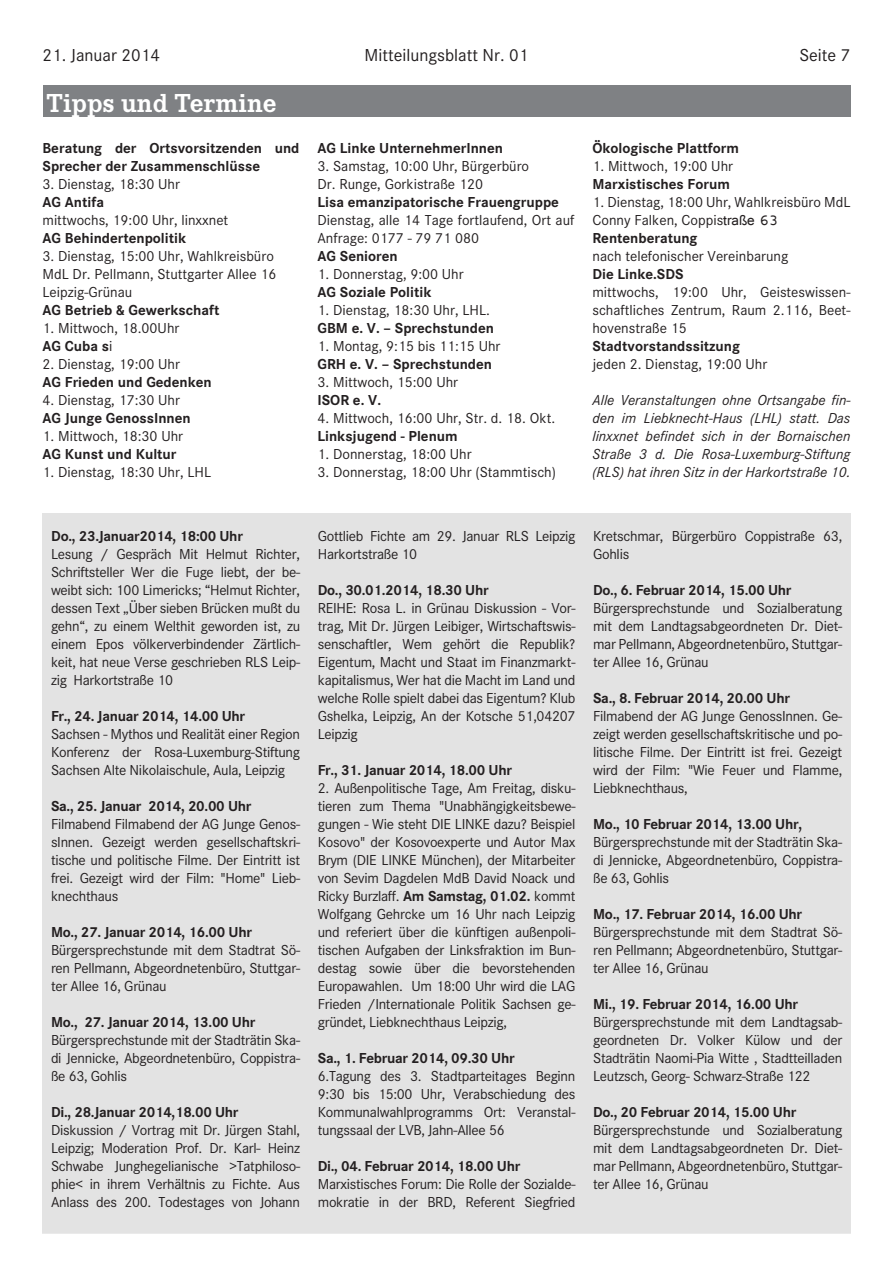
<style>
.page{position:relative;width:893px;height:1263px;background:#fff}
.page>*{position:absolute;margin:0;border:0;box-sizing:border-box;transform-origin:0 0}
.t1{font:700 27px "Corporate E";color:#fff}
.t2{font:18px "Corporate S";color:#231f20}
.t3{font:15px/18px "Corporate S";letter-spacing:-.02em;color:#231f20;text-align:justify}
.t4{font:15px/18px "Corporate S";color:#231f20}
.t5{font:700 15px "Corporate S";letter-spacing:-.02em;color:#231f20}
.t6{font:700 15px/18px "Corporate S";color:#231f20}
.t7{font:italic 15px/18px "Corporate S";color:#231f20;text-align:justify}
.s1{font-weight:700}
.s2{font-family:"Raavi"}
</style>
<div class="page">
<div style="left:43px;top:85px;width:807px;height:32px;background:#7f8184"></div>
<p class="t2" style="left:43px;top:44px;width:119px">21. Januar 2014</p>
<p class="t2" style="left:365px;top:44px;width:165px">Mitteilungsblatt Nr. 01</p>
<p class="t2" style="left:799px;top:44px;width:53px">Seite 7</p>
<h1 class="t1" style="left:47px;top:94px;width:231px">Tipps und Termine</h1>
<p class="t6" style="left:43px;top:141px;width:258px">Beratung der Ortsvorsitzenden und<br>Sprecher der Zusammenschlüsse</p>
<p class="t4" style="left:43px;top:175px;width:139px">3. Dienstag, 18:30 Uhr</p>
<p class="t6" style="left:43px;top:195px;width:63px">AG Antifa</p>
<p class="t4" style="left:43px;top:211px;width:187px">mittwochs, 19:00 Uhr, linxxnet</p>
<p class="t6" style="left:43px;top:231px;width:145px">AG Behindertenpolitik</p>
<p class="t4" style="left:43px;top:247px;width:236px">3. Dienstag, 15:00 Uhr, Wahlkreisbüro<br>MdL Dr. Pellmann, Stuttgarter Allee 16<br>Leipzig-Grünau</p>
<p class="t6" style="left:43px;top:303px;width:178px">AG Betrieb &amp; Gewerkschaft</p>
<p class="t4" style="left:43px;top:319px;width:138px">1. Mittwoch, 18.00Uhr<br><span class="s1">AG Cuba s</span>i</p>
<p class="t4" style="left:43px;top:355px;width:139px">2. Dienstag, 19:00 Uhr</p>
<p class="t6" style="left:43px;top:375px;width:171px">AG Frieden und Gedenken</p>
<p class="t4" style="left:43px;top:391px;width:139px">4. Dienstag, 17:30 Uhr</p>
<p class="t6" style="left:43px;top:411px;width:150px">AG Junge GenossInnen</p>
<p class="t4" style="left:43px;top:427px;width:142px">1. Mittwoch, 18:30 Uhr</p>
<p class="t6" style="left:43px;top:447px;width:136px">AG Kunst und Kultur</p>
<p class="t4" style="left:43px;top:463px;width:170px">1. Dienstag, 18:30 Uhr, LHL</p>
<p class="t6" style="left:317px;top:141px;width:187px">AG Linke UnternehmerInnen</p>
<p class="t4" style="left:317px;top:157px;width:213px">3. Samstag, 10:00 Uhr, Bürgerbüro<br>Dr. Runge, Gorkistraße 120</p>
<p class="t6" style="left:317px;top:195px;width:243px">Lisa emanzipatorische Frauengruppe</p>
<p class="t4" style="left:317px;top:211px;width:258px">Dienstag, alle 14 Tage fortlaufend, Ort auf<br>Anfrage: 0177 - 79 71 080</p>
<p class="t6" style="left:317px;top:249px;width:82px">AG Senioren</p>
<p class="t4" style="left:317px;top:265px;width:148px">1. Donnerstag, 9:00 Uhr</p>
<p class="t6" style="left:317px;top:285px;width:115px">AG Soziale Politik</p>
<p class="t4" style="left:317px;top:301px;width:174px">1. Dienstag, 18:30 Uhr, LHL.</p>
<p class="t6" style="left:317px;top:321px;width:178px">GBM e. V. – Sprechstunden</p>
<p class="t4" style="left:317px;top:337px;width:184px">1. Montag, 9:15 bis 11:15 Uhr</p>
<p class="t6" style="left:317px;top:357px;width:176px">GRH e. V. – Sprechstunden</p>
<p class="t4" style="left:317px;top:373px;width:142px">3. Mittwoch, 15:00 Uhr</p>
<p class="t6" style="left:317px;top:393px;width:65px">ISOR e. V.</p>
<p class="t4" style="left:317px;top:409px;width:239px">4. Mittwoch, 16:00 Uhr, Str. d. 18. Okt.</p>
<p class="t6" style="left:317px;top:429px;width:142px">Linksjugend - Plenum</p>
<p class="t4" style="left:317px;top:445px;width:156px">1. Donnerstag, 18:00 Uhr</p>
<p class="t4" style="left:317px;top:463px;width:240px">3. Donnerstag, 18:00 Uhr (Stammtisch)</p>
<p class="t6" style="left:592px;top:141px;width:148px">Ökologische Plattform</p>
<p class="t4" style="left:592px;top:157px;width:142px">1. Mittwoch, 19:00 Uhr</p>
<p class="t6" style="left:592px;top:177px;width:139px">Marxistisches Forum</p>
<p class="t4" style="left:592px;top:193px;width:260px">1. Dienstag, 18:00 Uhr, Wahlkreisbüro MdL<br>Conny Falken, Coppis<span class="s2">traße 63<br></span><span class="s1">Rentenberatung</span></p>
<p class="t4" style="left:592px;top:247px;width:197px">nach telefonischer Vereinbarung</p>
<p class="t6" style="left:592px;top:267px;width:93px">Die Linke.SDS</p>
<p class="t3" style="left:592px;top:283px;width:259px">mittwochs, 19:00 Uhr, Geisteswissen&shy;schaftliches Zentrum, Raum 2.116, Beet&shy;hovenstraße 15</p>
<p class="t6" style="left:592px;top:339px;width:149px">Stadtvorstandssitzung</p>
<p class="t4" style="left:592px;top:355px;width:176px">jeden 2. Dienstag, 19:00 Uhr</p>
<p class="t7" style="left:592px;top:391px;width:260px">Alle Veranstaltungen ohne Ortsangabe fin&shy;den im Liebknecht-Haus (LHL) statt. Das linxxnet befindet sich in der Bornaischen Straße 3 d. Die Rosa-Luxemburg-Stiftung (RLS) hat ihren Sitz in der Harkortstraße 10.</p>
<p class="t5" style="left:51px;top:531px;width:193px">Do., 23.Januar2014, 18:00 Uhr</p>
<p class="t3" style="left:51px;top:545px;width:251px">Lesung / Gespräch Mit Helmut Richter, Schriftsteller Wer die Fuge liebt, der be&shy;weibt sich: 100 Limericks; “Helmut Richter, dessen Text „Über sieben Brücken mußt du gehn“, zu einem Welthit geworden ist, zu einem Epos völkerverbindender Zärtlich&shy;keit, hat neue Verse geschrieben RLS Leip&shy;zig Harkortstraße 10</p>
<p class="t5" style="left:51px;top:711px;width:196px">Fr., 24. Januar 2014, 14.00 Uhr</p>
<p class="t3" style="left:51px;top:725px;width:251px">Sachsen - Mythos und Realität einer Region Konferenz der Rosa-Luxemburg-Stiftung Sachsen Alte Nikolaischule, Aula, Leipzig</p>
<p class="t5" style="left:51px;top:801px;width:202px">Sa., 25. Januar 2014, 20.00 Uhr</p>
<p class="t3" style="left:51px;top:815px;width:251px">Filmabend Filmabend der AG Junge Genos&shy;sInnen. Gezeigt werden gesellschaftskri&shy;tische und politische Filme. Der Eintritt ist frei. Gezeigt wird der Film: "Home" Lieb&shy;knechthaus</p>
<p class="t5" style="left:51px;top:927px;width:202px">Mo., 27. Januar 2014, 16.00 Uhr</p>
<p class="t3" style="left:51px;top:941px;width:250px">Bürgersprechstunde mit dem Stadtrat Sö&shy;ren Pellmann, Abgeordnetenbüro, Stuttgar&shy;ter Allee 16, Grünau</p>
<p class="t5" style="left:51px;top:1017px;width:206px">Mo., 27. Januar 2014, 13.00 Uhr</p>
<p class="t3" style="left:51px;top:1031px;width:250px">Bürgersprechstunde mit der Stadträtin Ska&shy;di Jennicke, Abgeordnetenbüro, Coppistra&shy;ße 63, Gohlis</p>
<p class="t5" style="left:51px;top:1107px;width:189px">Di., 28.Januar 2014,18.00 Uhr</p>
<p class="t3" style="left:51px;top:1121px;width:251px">Diskussion / Vortrag mit Dr. Jürgen Stahl, Leipzig; Moderation Prof. Dr. Karl- Heinz Schwabe Junghegelianische &gt;Tatphiloso&shy;phie&lt; in ihrem Verhältnis zu Fichte. Aus Anlass des 200. Todestages von Johann</p>
<p class="t3" style="left:318px;top:527px;width:259px">Gottlieb Fichte am 29. Januar RLS Leipzig<br>Harkortstraße 10</p>
<p class="t5" style="left:318px;top:585px;width:172px">Do., 30.01.2014, 18.30 Uhr</p>
<p class="t3" style="left:318px;top:599px;width:259px">REIHE: Rosa L. in Grünau Diskussion - Vor&shy;trag, Mit Dr. Jürgen Leibiger, Wirtschaftswis&shy;senschaftler, Wem gehört die Republik?<br>Eigentum, Macht und Staat im Finanzmarkt&shy;kapitalismus, Wer hat die Macht im Land und welche Rolle spielt dabei das Eigentum? Klub Gshelka, Leipzig, An der Kotsche 51,04207<br>Leipzig</p>
<p class="t5" style="left:318px;top:765px;width:196px">Fr., 31. Januar 2014, 18.00 Uhr</p>
<p class="t3" style="left:318px;top:779px;width:259px">2. Außenpolitische Tage, Am Freitag, disku&shy;tieren zum Thema "Unabhängigkeitsbewe&shy;gungen - Wie steht DIE LINKE dazu? Beispiel Kosovo" der Kosovoexperte und Autor Max Brym (DIE LINKE München), der Mitarbeiter von Sevim Dagdelen MdB David Noack und Ricky Burzlaff. <span class="s1">Am Samstag, 01.02.</span> kommt Wolfgang Gehrcke um 16 Uhr nach Leipzig und referiert über die künftigen außenpoli&shy;tischen Aufgaben der Linksfraktion im Bun&shy;destag sowie über die bevorstehenden Europawahlen. Um 18:00 Uhr wird die LAG Frieden /Internationale Politik Sachsen ge&shy;gründet, Liebknechthaus Leipzig,</p>
<p class="t5" style="left:318px;top:1053px;width:198px">Sa., 1. Februar 2014, 09.30 Uhr</p>
<p class="t3" style="left:318px;top:1067px;width:259px">6.Tagung des 3. Stadtparteitages Beginn 9:30 bis 15:00 Uhr, Verabschiedung des Kommunalwahlprogramms Ort: Veranstal&shy;tungssaal der LVB, Jahn-Allee 56</p>
<p class="t5" style="left:318px;top:1161px;width:204px">Di., 04. Februar 2014, 18.00 Uhr</p>
<p class="t3" style="left:318px;top:1175px;width:259px">Marxistisches Forum: Die Rolle der Sozialde&shy;mokratie in der BRD, Referent Siegfried</p>
<p class="t3" style="left:593px;top:527px;width:251px">Kretschmar, Bürgerbüro Coppistraße 63,<br>Gohlis</p>
<p class="t5" style="left:593px;top:585px;width:200px">Do., 6. Februar 2014, 15.00 Uhr</p>
<p class="t3" style="left:593px;top:599px;width:251px">Bürgersprechstunde und Sozialberatung mit dem Landtagsabgeordneten Dr. Diet&shy;mar Pellmann, Abgeordnetenbüro, Stuttgar&shy;ter Allee 16, Grünau</p>
<p class="t5" style="left:593px;top:693px;width:198px">Sa., 8. Februar 2014, 20.00 Uhr</p>
<p class="t3" style="left:593px;top:707px;width:251px">Filmabend der AG Junge GenossInnen. Ge&shy;zeigt werden gesellschaftskritische und po&shy;litische Filme. Der Eintritt ist frei. Gezeigt wird der Film: "Wie Feuer und Flamme, Liebknechthaus,</p>
<p class="t5" style="left:593px;top:819px;width:211px">Mo., 10 Februar 2014, 13.00 Uhr,</p>
<p class="t3" style="left:593px;top:833px;width:250px">Bürgersprechstunde mit der Stadträtin Ska&shy;di Jennicke, Abgeordnetenbüro, Coppistra&shy;ße 63, Gohlis</p>
<p class="t5" style="left:593px;top:909px;width:211px">Mo., 17. Februar 2014, 16.00 Uhr</p>
<p class="t3" style="left:593px;top:923px;width:250px">Bürgersprechstunde mit dem Stadtrat Sö&shy;ren Pellmann; Abgeordnetenbüro, Stuttgar&shy;ter Allee 16, Grünau</p>
<p class="t5" style="left:593px;top:999px;width:206px">Mi., 19. Februar 2014, 16.00 Uhr</p>
<p class="t3" style="left:593px;top:1013px;width:251px">Bürgersprechstunde mit dem Landtagsab&shy;geordneten Dr. Volker Külow und der Stadträtin Naomi-Pia Witte , Stadtteilladen Leutzsch, Georg- Schwarz-Straße 122</p>
<p class="t5" style="left:593px;top:1107px;width:205px">Do., 20 Februar 2014, 15.00 Uhr</p>
<p class="t3" style="left:593px;top:1121px;width:251px">Bürgersprechstunde und Sozialberatung mit dem Landtagsabgeordneten Dr. Diet&shy;mar Pellmann, Abgeordnetenbüro, Stuttgar&shy;ter Allee 16, Grünau</p>
</div>
